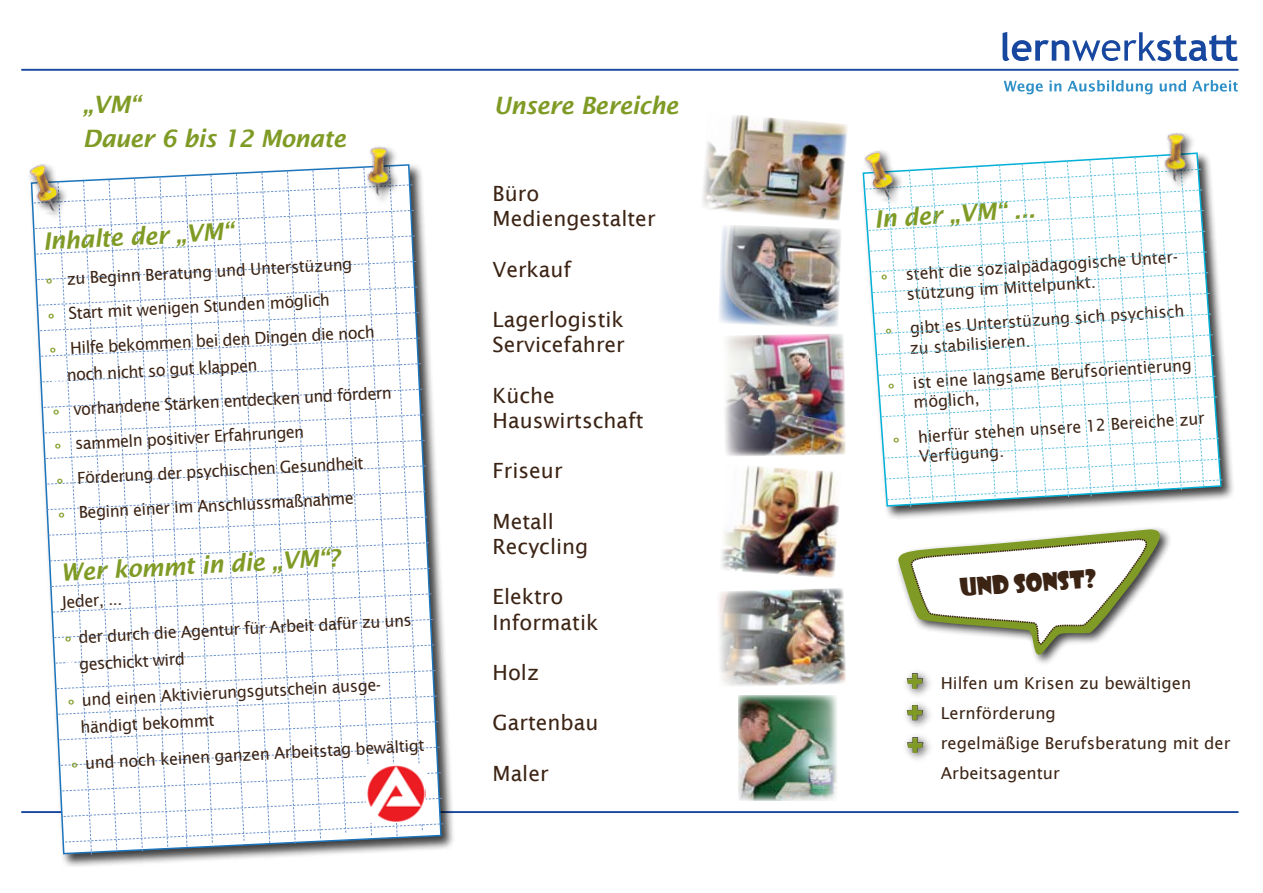
<style>
.page{position:relative;width:1263px;height:893px;background:#fff}
.page>*{position:absolute;margin:0;border:0;box-sizing:border-box;transform-origin:0 0}
.t1{font:36px/32px "Showcard Gothic";color:#7f9b25;text-align:justify}
.t2{font:italic 600 24px/34.5px "Lucida Sans";letter-spacing:-.02em;color:#7f9b25}
.t3{font:24px "Showcard Gothic";color:#3c2415}
.t4{font:21px/25.2px "Lucida Sans";color:#3c2415}
.t5{font:16.5px/34.5px "Lucida Sans";color:#3c2415}
.s1{font-size:31.5px;color:#7f9b25}
.s2{color:#fff}
</style>
<div class="page">
<hr style="left:21px;top:69px;width:1217px;height:2px;background:#17479e">
<hr style="left:21px;top:811px;width:1217px;height:2px;background:#17479e">
<div style="left:29px;top:162px;width:427px;height:706px;background:#000;opacity:.75"></div>
<div style="left:861px;top:151px;width:374px;height:369px;background:#000;opacity:.75"></div>
<svg style="left:1004px;top:80px;width:234px;height:14px"></svg>
<svg style="left:1002px;top:32px;width:235px;height:29px"></svg>
<svg style="left:897px;top:528px;width:266px;height:136px"></svg>
<svg style="left:899px;top:530px;width:270px;height:124px"></svg>
<img style="left:719px;top:588px;width:127px;height:98px">
<img style="left:725px;top:334px;width:121px;height:122px">
<img style="left:738px;top:695px;width:99px;height:106px">
<img style="left:702px;top:115px;width:146px;height:106px">
<img style="left:719px;top:225px;width:122px;height:102px">
<img style="left:721px;top:466px;width:118px;height:112px">
<div style="left:902px;top:667px;width:33px;height:33px;background:#000;opacity:.75"></div>
<svg style="left:906px;top:673px;width:17px;height:16px"></svg>
<div style="left:902px;top:699px;width:33px;height:32px;background:#000;opacity:.75"></div>
<svg style="left:906px;top:705px;width:17px;height:16px"></svg>
<div style="left:902px;top:731px;width:33px;height:33px;background:#000;opacity:.75"></div>
<svg style="left:907px;top:737px;width:17px;height:16px"></svg>
<img style="left:29px;top:162px;width:54px;height:53px">
<img style="left:861px;top:150px;width:57px;height:51px">
<img style="left:1138px;top:132px;width:85px;height:22px">
<img style="left:341px;top:146px;width:85px;height:20px">
<svg style="left:865px;top:154px;width:358px;height:354px"></svg>
<svg style="left:33px;top:166px;width:411px;height:689px"></svg>
<h2 class="t2" style="left:83px;top:87px;width:265px">„VM“<br>Dauer 6 bis 12 Monate</h2>
<h2 class="t2" style="left:42px;top:224px;width:192px;rotate:-3deg">Inhalte der „VM“</h2>
<p class="t5" style="left:44px;top:263px;width:328px;rotate:-3deg"><span class="s1">°</span> zu Beginn Beratung und Unterstüzung<br><span class="s1">°</span> Start mit wenigen Stunden möglich<br><span class="s1">°</span> Hilfe bekommen bei den Dingen die noch</p>
<p class="t5" style="left:49px;top:359px;width:342px;rotate:-3deg"><span class="s2">aa</span>noch nicht so gut klappen<br><span class="s1">°</span> vorhandene Stärken entdecken und fördern</p>
<p class="t5" style="left:53px;top:427px;width:310px;text-indent:22px;rotate:-3deg">sammeln positiver Erfahrungen<br><span class="s1">°</span> Förderung der psychischen Gesundheit <span class="s1">°</span> Beginn einer im Anschlussmaßnahme</p>
<h2 class="t2" style="left:59px;top:555px;width:282px;rotate:-3deg">Wer kommt in die „VM“?</h2>
<p class="t5" style="left:61px;top:585px;width:62px;rotate:-3deg">Jeder, ...</p>
<p class="t5" style="left:63px;top:624px;width:350px;line-height:27px;text-indent:15px;rotate:-3deg">der durch die Agentur für Arbeit dafür zu uns <span class="s2">g</span> geschickt wird</p>
<p class="t5" style="left:66px;top:687px;width:319px;line-height:27px;text-indent:15px;rotate:-3deg">und einen Aktivierungsgutschein ausge&shy;<span class="s2">w</span>händigt bekommt</p>
<p class="t5" style="left:84px;top:746px;width:341px;rotate:-3deg">und noch keinen ganzen Arbeitstag bewältigt</p>
<h2 class="t2" style="left:494px;top:88px;width:186px">Unsere Bereiche</h2>
<p class="t4" style="left:493px;top:181px;width:164px">Büro<br>Mediengestalter</p>
<p class="t4" style="left:493px;top:257px;width:80px">Verkauf</p>
<p class="t4" style="left:493px;top:307px;width:134px">Lagerlogistik<br>Servicefahrer</p>
<p class="t4" style="left:493px;top:383px;width:153px">Küche<br>Hauswirtschaft</p>
<p class="t4" style="left:493px;top:458px;width:71px">Friseur</p>
<p class="t4" style="left:493px;top:509px;width:97px">Metall<br>Recycling</p>
<p class="t4" style="left:493px;top:584px;width:107px">Elektro<br>Informatik</p>
<p class="t4" style="left:493px;top:660px;width:48px">Holz</p>
<p class="t4" style="left:493px;top:710px;width:107px">Gartenbau</p>
<p class="t4" style="left:493px;top:761px;width:58px">Maler</p>
<h2 class="t2" style="left:873px;top:202px;width:163px;rotate:-4deg">In der „VM“ ...</h2>
<p class="t5" style="left:870px;top:267px;width:312px;line-height:19.6px;text-indent:35px;rotate:-4deg">steht die sozialpädagogische Unter&shy;<span class="s2">ddd</span> stützung im Mittelpunkt.</p>
<p class="t5" style="left:908px;top:319px;width:278px;line-height:19.5px;rotate:-4deg">gibt es Unterstüzung sich psychisch zu stabilisieren.</p>
<p class="t5" style="left:877px;top:376px;width:316px;line-height:19.4px;text-indent:35px;rotate:-4deg">ist eine langsame Berufsorientierung <span class="s2">mn</span> möglich,</p>
<p class="t5" style="left:917px;top:428px;width:289px;line-height:19.4px;rotate:-4deg">hierfür stehen unsere 12 Bereiche zur<br>Verfügung.</p>
<h2 class="t3" style="left:959px;top:572px;width:138px;rotate:-4deg">Und sonst?</h2>
<h1 class="t1" style="left:905px;top:663px;width:21px">+ + +</h1>
<p class="t5" style="left:941px;top:668px;width:291px;line-height:30px">Hilfen um Krisen zu bewältigen<br>Lernförderung<br>regelmäßige Berufsberatung mit der<br>Arbeitsagentur</p>
</div>
